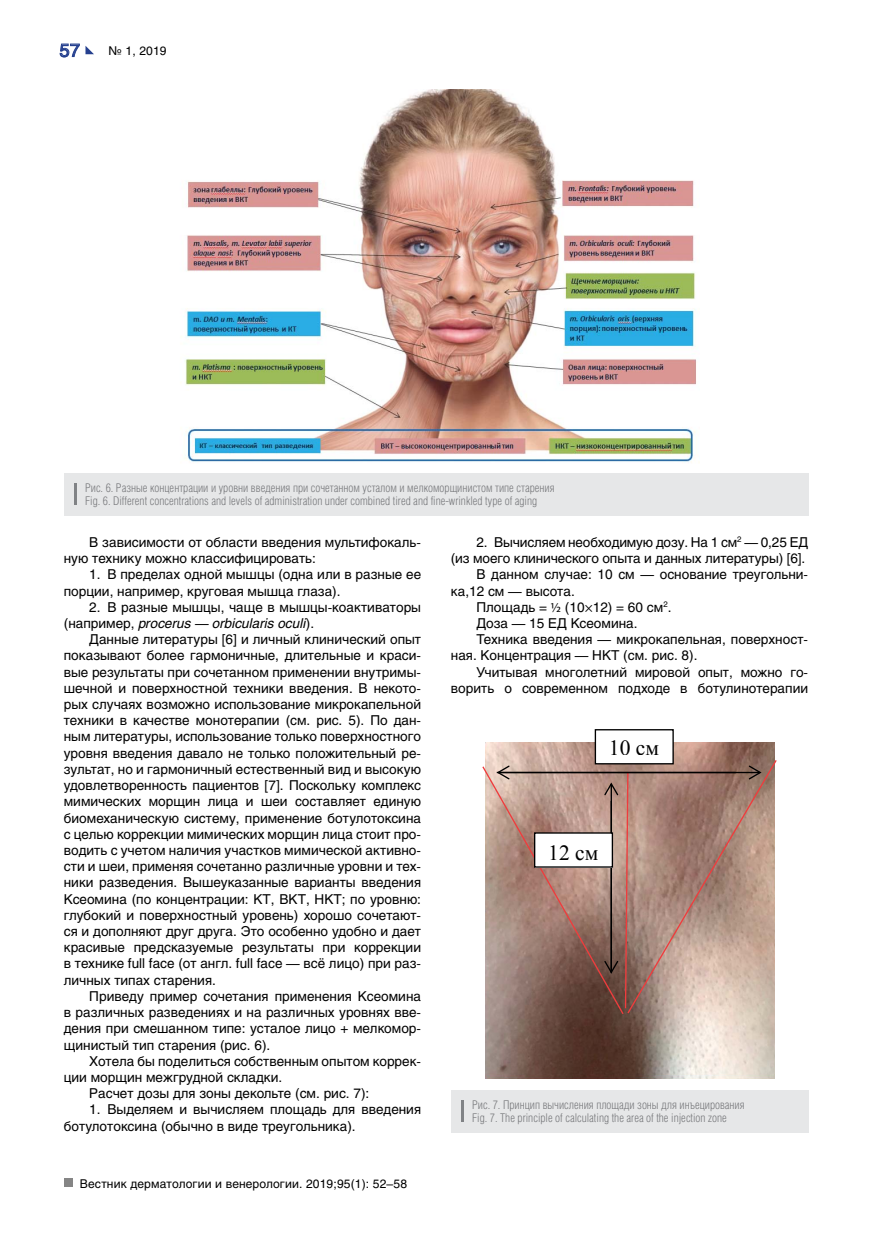
<style>
.page{position:relative;width:872px;height:1234px;background:#fff}
.page>*{position:absolute;margin:0;border:0;box-sizing:border-box;transform-origin:0 0}
.t1{font:21.6px "Times New Roman";color:#000}
.t2{font:18px "Helios C";color:#25408f}
.t3{font:13.5px/16.2px "Helios C";color:#000}
.t4{font:12px/13.5px "Helios Cond Light C";color:#797a7d}
.t5{font:12px "Helios C";letter-spacing:.01em;color:#000}
.s1{font-style:italic}
.s2{font-family:"Myriad Pro"}
</style>
<div class="page">
<div style="left:64px;top:1178px;width:8px;height:8px;background:#858585"></div>
<svg style="left:59px;top:43px;width:35px;height:15px"></svg>
<div style="left:64px;top:473px;width:744px;height:42px;background:#e6e7e8"></div>
<div style="left:451px;top:1089px;width:357px;height:43px;background:#e6e7e8"></div>
<hr style="left:74px;top:483px;width:3px;height:21px;background:#808285">
<hr style="left:461px;top:1099px;width:2px;height:22px;background:#808285">
<img style="left:185px;top:89px;width:512px;height:374px">
<img style="left:485px;top:742px;width:289px;height:336px">
<svg style="left:482px;top:758px;width:295px;height:257px;background:#ac8c80"></svg>
<div style="left:595px;top:729px;width:78px;height:34px;background:#fff"></div>
<div style="left:594px;top:729px;width:80px;height:35px;border:1px solid #000"></div>
<div style="left:534px;top:832px;width:78px;height:34px;background:#fff"></div>
<div style="left:534px;top:832px;width:79px;height:35px;border:1px solid #000"></div>
<h2 class="t2" style="left:60px;top:39px;width:22px">57</h2>
<p class="t5" style="left:108px;top:43px;width:60px">№ 1, 2019</p>
<p class="t4" style="left:85px;top:481px;width:471px">Рис. 6. Разные концентрации и уровни введения при сочетанном усталом и мелкоморщинистом типе старения<br>Fig. 6. Different concentrations and levels of administration under combined tired and fine-wrinkled type of aging</p>
<p class="t3" style="left:64px;top:534px;width:359px;text-indent:26px">В зависимости от области введения мультифокаль&shy;ную технику можно классифицировать:</p>
<p class="t3" style="left:64px;top:566px;width:359px;text-indent:26px">1. В пределах одной мышцы (одна или в разные ее порции, например, круговая мышца глаза).</p>
<p class="t3" style="left:64px;top:598px;width:359px;text-indent:26px">2. В разные мышцы, чаще в мышцы-коактиваторы (например, <span class="s1">procerus</span> — <span class="s1">orbicularis oculi</span>).</p>
<p class="t3" style="left:64px;top:631px;width:359px;text-align:justify;text-indent:26px">Данные литературы [6] и личный клинический опыт показывают более гармоничные, длительные и краси&shy;вые результаты при сочетанном применении внутримы&shy;шечной и поверхностной техники введения. В некото&shy;рых случаях возможно использование микрокапельной техники в качестве монотерапии (см. рис. 5). По дан&shy;ным литературы, использование только поверхностного уровня введения давало не только положительный ре&shy;зультат, но и гармоничный естественный вид и высокую удовлетворенность пациентов [7]. Поскольку комплекс мимических морщин лица и шеи составляет единую биомеханическую систему, применение ботулотоксина с целью коррекции мимических морщин лица стоит про&shy;водить с учетом наличия участков мимической активно&shy;сти и шеи, применяя сочетанно различные уровни и тех&shy;ники разведения. Вышеуказанные варианты введения Ксеомина (по концентрации: КТ, ВКТ, НКТ; по уровню: глубокий и поверхностный уровень) хорошо сочетают&shy;ся и дополняют друг друга. Это особенно удобно и дает красивые предсказуемые результаты при коррекции в технике full face (от англ. full face — всё лицо) при раз&shy;личных типах старения.</p>
<p class="t3" style="left:64px;top:987px;width:359px;text-align:justify;text-indent:26px">Приведу пример сочетания применения Ксеомина в различных разведениях и на различных уровнях вве&shy;дения при смешанном типе: усталое лицо + мелкомор&shy;щинистый тип старения (рис. 6).</p>
<p class="t3" style="left:89px;top:1052px;width:333px">Хотела бы поделиться собственным опытом коррек-</p>
<p class="t3" style="left:64px;top:1068px;width:220px">ции морщин межгрудной складки.</p>
<p class="t3" style="left:89px;top:1084px;width:281px">Расчет дозы для зоны декольте (см. рис. 7):</p>
<p class="t3" style="left:64px;top:1101px;width:359px;text-indent:26px">1. Выделяем и вычисляем площадь для введения ботулотоксина (обычно в виде треугольника).</p>
<p class="t5" style="left:80px;top:1176px;width:328px">Вестник дерматологии и венерологии. 2019;95(1): 52–58</p>
<p class="t3" style="left:476px;top:534px;width:333px">2. Вычисляем необходимую дозу. На 1 см<sup>2</sup> — 0,25 ЕД</p>
<p class="t3" style="left:451px;top:550px;width:356px">(из моего клинического опыта и данных литературы) [6].</p>
<p class="t3" style="left:476px;top:566px;width:333px">В данном случае: 10 см — основание треугольни-</p>
<p class="t3" style="left:451px;top:582px;width:125px">ка,12 см — высота.</p>
<p class="t3" style="left:476px;top:598px;width:197px">Площадь = <span class="s2">½</span> (10<span class="s2">×</span>12) = 60 см<sup>2</sup>.</p>
<p class="t3" style="left:476px;top:615px;width:163px">Доза — 15 ЕД Ксеомина.</p>
<p class="t3" style="left:476px;top:631px;width:333px">Техника введения — микрокапельная, поверхност-</p>
<p class="t3" style="left:451px;top:647px;width:248px">ная. Концентрация — НКТ (см. рис. 8).</p>
<p class="t3" style="left:476px;top:663px;width:333px">Учитывая многолетний мировой опыт, можно го-</p>
<p class="t3" style="left:451px;top:679px;width:359px">ворить о современном подходе в ботулинотерапии</p>
<h1 class="t1" style="left:609px;top:732px;width:52px">10 см</h1>
<h1 class="t1" style="left:548px;top:837px;width:52px">12 см</h1>
<p class="t4" style="left:472px;top:1097px;width:274px">Рис. 7. Принцип вычисления площади зоны для инъецирования<br>Fig. 7. The principle of calculating the area of the injection zone</p>
</div>
